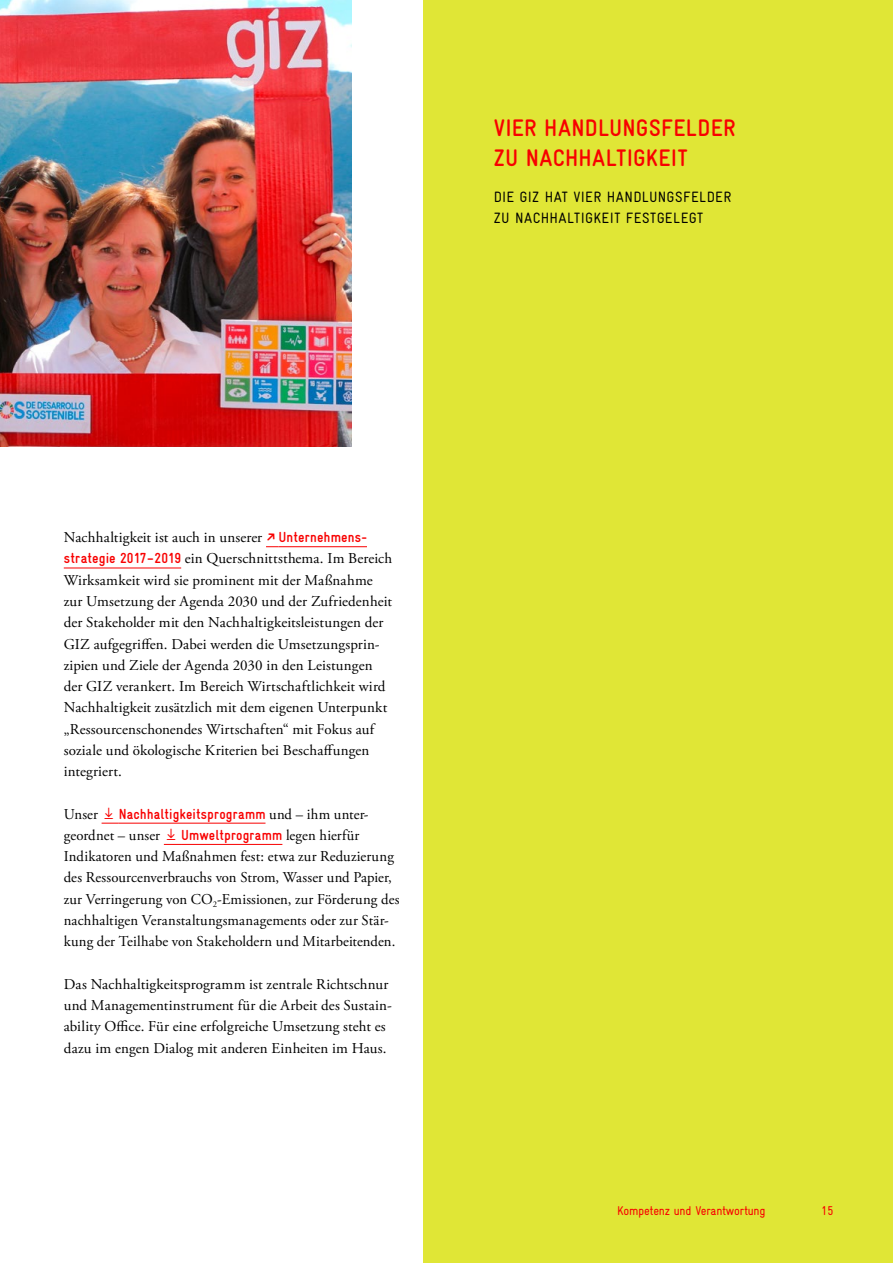
<style>
.page{position:relative;width:893px;height:1263px;background:#fff}
.page>*{position:absolute;margin:0;border:0;box-sizing:border-box;transform-origin:0 0}
.t1{font:700 condensed 24px/30px "Gravur";letter-spacing:.015em;color:#f80000}
.t2{font:15px/21.3px "Adobe Garamond Pro";letter-spacing:.01em;color:#000}
.t3{font:condensed 15px/21.3px "Gravur";letter-spacing:.03em;color:#000}
.t4{font:700 condensed 14.7px "Gravur";letter-spacing:.01em;color:#f80000}
.t5{font:condensed 12.75px "Gravur";letter-spacing:-.02em;color:#f80000}
.s1{font-family:"Gravur";font-weight:700;font-stretch:condensed;font-size:14.7px;color:#f80000}
.s2{font-family:"Adobe Garamond Pro";font-weight:400;font-stretch:normal;font-size:15px;color:#000}
</style>
<div class="page">
<div style="left:423px;top:0;width:470px;height:1263px;background:#e0e636"></div>
<img style="left:0;top:0;width:351px;height:446px">
<hr style="left:278px;top:546px;width:89px;height:1px;background:#f80000">
<hr style="left:64px;top:568px;width:117px;height:1px;background:#f80000">
<hr style="left:119px;top:823px;width:146px;height:1px;background:#f80000">
<hr style="left:181px;top:844px;width:101px;height:1px;background:#f80000">
<svg style="left:266px;top:546px;width:27px;height:1px"></svg>
<svg style="left:102px;top:822px;width:17px;height:2px"></svg>
<svg style="left:164px;top:843px;width:17px;height:2px"></svg>
<h1 class="t1" style="left:494px;top:113px;width:244px">VIER HANDLUNGSFELDER<br>ZU NACHHALTIGKEIT</h1>
<p class="t3" style="left:494px;top:186px;width:239px">DIE GIZ HAT VIER HANDLUNGSFELDER<br>ZU NACHHALTIGKEIT FESTGELEGT</p>
<p class="t2" style="left:64px;top:527px;width:330px">Nachhaltigkeit ist auch in unserer <span class="s1">Unternehmens&shy;strategie 2017–2019</span> ein Querschnittsthema. Im Bereich Wirksamkeit wird sie prominent mit der Maßnahme zur Umsetzung der Agenda 2030 und der Zufriedenheit der Stakeholder mit den Nachhaltigkeitsleistungen der GIZ aufgegriffen. Dabei werden die Umsetzungsprin&shy;zipien und Ziele der Agenda 2030 in den Leistungen der GIZ verankert. Im Bereich Wirtschaftlichkeit wird Nachhaltigkeit zusätzlich mit dem eigenen Unterpunkt „Ressourcenschonendes Wirtschaften“ mit Fokus auf soziale und ökologische Kriterien bei Beschaffungen integriert.</p>
<p class="t2" style="left:64px;top:804px;width:36px">Unser</p>
<p class="t4" style="left:119px;top:805px;width:251px">Nachhaltigkeitsprogramm <span class="s2">und – ihm unter-</span></p>
<p class="t2" style="left:64px;top:825px;width:98px">geordnet – unser</p>
<p class="t4" style="left:181px;top:827px;width:180px">Umweltprogramm <span class="s2">legen hierfür</span></p>
<p class="t2" style="left:64px;top:846px;width:337px">Indikatoren und Maßnahmen fest: etwa zur Reduzierung des Ressourcenverbrauchs von Strom, Wasser und Papier, zur Verringerung von CO<sub>2</sub>-Emissionen, zur Förderung des nachhaltigen Veranstaltungsmanagements oder zur Stär&shy;kung der Teilhabe von Stakeholdern und Mitarbeitenden.</p>
<p class="t2" style="left:64px;top:974px;width:329px">Das Nachhaltigkeitsprogramm ist zentrale Richtschnur und Managementinstrument für die Arbeit des Sustain&shy;ability Office. Für eine erfolgreiche Umsetzung steht es dazu im engen Dialog mit anderen Einheiten im Haus.</p>
<p class="t5" style="left:617px;top:1204px;width:150px">Kompetenz und Verantwortung</p>
<p class="t5" style="left:821px;top:1204px;width:14px">15</p>
</div>
